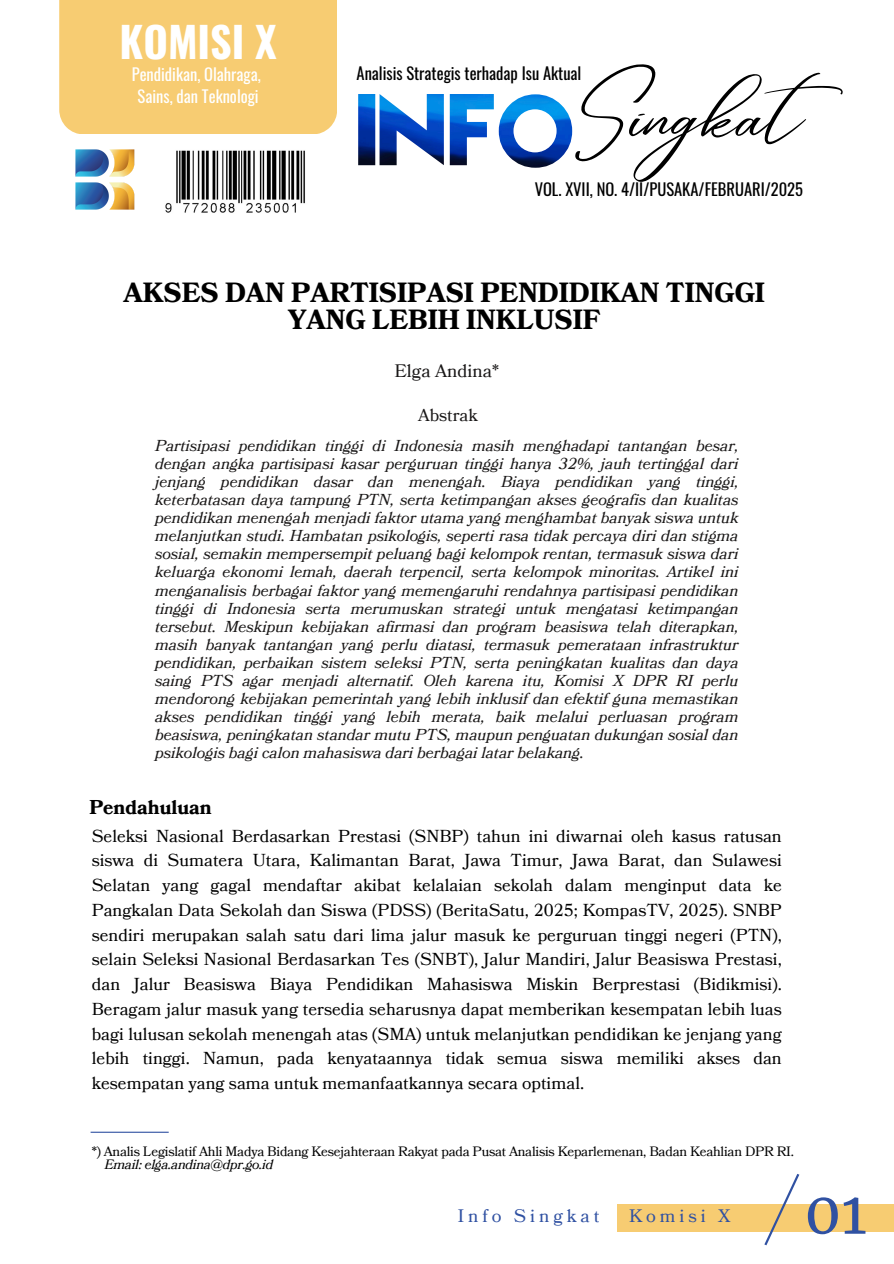
<style>
.page{position:relative;width:894px;height:1264px;background:#fff}
.page>*{position:absolute;margin:0;border:0;box-sizing:border-box;transform-origin:0 0}
.t1{font:100 92.7px "Vanyla 4 F Unicase";color:#3051a2}
.t2{font:77.55px "Andasia";color:#000}
.t3{font:57.6px "Merriweather";color:#3051a2}
.t4{font:700 42px "Oswald";color:#fff}
.t5{font:700 27px/27px "Bookmania";color:#000;text-align:center}
.t6{font:700 19.5px "Bookmania";color:#000}
.t7{font:18px "Bookmania";letter-spacing:.22em;color:#3051a2}
.t8{font:18px "Bookmania";color:#191717}
.t9{font:17.25px/24.8px "Bookmania";color:#000;text-align:justify}
.t10{font:17.25px "Bookmania";color:#191717}
.t11{font:16.5px "Oswald";color:#000}
.t12{font:16.5px "Oswald";color:#fff}
.t13{font:italic 15.75px/18px "Bookmania";color:#191717;text-align:justify}
.t14{font:13.5px "Bookmania";letter-spacing:-.02em;color:#000}
.t15{font:italic 13.5px "Bookmania";letter-spacing:-.02em;color:#000}
</style>
<div class="page">
<div style="left:616px;top:1203px;width:277px;height:27px;background:#f7cc72"></div>
<hr style="left:91px;top:1131px;width:78px;height:1px;background:#3051a2">
<div style="left:59px;top:0;width:278px;height:134px;background:#f7cc72"></div>
<img style="left:165px;top:150px;width:140px;height:63px">
<img style="left:75px;top:149px;width:60px;height:61px">
<img style="left:358px;top:94px;width:214px;height:74px">
<div style="left:513px;top:109px;width:43px;height:43px;background:#fff;border-radius:50%"></div>
<p class="t4" style="left:119px;top:9px;width:159px">KOMISI X</p>
<p class="t12" style="left:132px;top:61px;width:131px">Pendidikan, Olahraga,</p>
<p class="t12" style="left:138px;top:83px;width:122px">Sains, dan Teknologi</p>
<h2 class="t2" style="left:572px;top:56px;width:278px">Singkat</h2>
<p class="t11" style="left:356px;top:61px;width:226px">Analisis Strategis terhadap Isu Aktual</p>
<p class="t11" style="left:534px;top:176px;width:270px">VOL. XVII, NO. 4/II/PUSAKA/FEBRUARI/2025</p>
<p class="t5" style="left:124px;top:280px;width:642px">AKSES DAN PARTISIPASI PENDIDIKAN TINGGI<br>YANG LEBIH INKLUSIF</p>
<p class="t8" style="left:394px;top:359px;width:106px">Elga Andina*</p>
<p class="t10" style="left:418px;top:403px;width:61px">Abstrak</p>
<h2 class="t13" style="left:155px;top:437px;width:584px">Partisipasi pendidikan tinggi di Indonesia masih menghadapi tantangan besar, dengan angka partisipasi kasar perguruan tinggi hanya 32%, jauh tertinggal dari jenjang pendidikan dasar dan menengah. Biaya pendidikan yang tinggi, keterbatasan daya tampung PTN, serta ketimpangan akses geografis dan kualitas pendidikan menengah menjadi faktor utama yang menghambat banyak siswa untuk melanjutkan studi. Hambatan psikologis, seperti rasa tidak percaya diri dan stigma sosial, semakin mempersempit peluang bagi kelompok rentan, termasuk siswa dari keluarga ekonomi lemah, daerah terpencil, serta kelompok minoritas. Artikel ini menganalisis berbagai faktor yang memengaruhi rendahnya partisipasi pendidikan tinggi di Indonesia serta merumuskan strategi untuk mengatasi ketimpangan tersebut. Meskipun kebijakan afirmasi dan program beasiswa telah diterapkan, masih banyak tantangan yang perlu diatasi, termasuk pemerataan infrastruktur pendidikan, perbaikan sistem seleksi PTN, serta peningkatan kualitas dan daya saing PTS agar menjadi alternatif. Oleh karena itu, Komisi X DPR RI perlu mendorong kebijakan pemerintah yang lebih inklusif dan efektif guna memastikan akses pendidikan tinggi yang lebih merata, baik melalui perluasan program beasiswa, peningkatan standar mutu PTS, maupun penguatan dukungan sosial dan psikologis bagi calon mahasiswa dari berbagai latar belakang.</h2>
<h6 class="t6" style="left:89px;top:794px;width:124px">Pendahuluan</h6>
<h3 class="t9" style="left:92px;top:824px;width:691px">Seleksi Nasional Berdasarkan Prestasi (SNBP) tahun ini diwarnai oleh kasus ratusan siswa di Sumatera Utara, Kalimantan Barat, Jawa Timur, Jawa Barat, dan Sulawesi Selatan yang gagal mendaftar akibat kelalaian sekolah dalam menginput data ke Pangkalan Data Sekolah dan Siswa (PDSS) (BeritaSatu, 2025; KompasTV, 2025). SNBP sendiri merupakan salah satu dari lima jalur masuk ke perguruan tinggi negeri (PTN), selain Seleksi Nasional Berdasarkan Tes (SNBT), Jalur Mandiri, Jalur Beasiswa Prestasi, dan Jalur Beasiswa Biaya Pendidikan Mahasiswa Miskin Berprestasi (Bidikmisi).<br>Beragam jalur masuk yang tersedia seharusnya dapat memberikan kesempatan lebih luas bagi lulusan sekolah menengah atas (SMA) untuk melanjutkan pendidikan ke jenjang yang lebih tinggi. Namun, pada kenyataannya tidak semua siswa memiliki akses dan kesempatan yang sama untuk memanfaatkannya secara optimal.</h3>
<h5 class="t14" style="left:92px;top:1142px;width:703px">*) Analis Legislatif Ahli Madya Bidang Kesejahteraan Rakyat pada Pusat Analisis Keparlemenan, Badan Keahlian DPR RI.</h5>
<p class="t15" style="left:104px;top:1155px;width:170px">Email: elga.andina@dpr.go.id</p>
<p class="t7" style="left:457px;top:1203px;width:143px">Info Singkat</p>
<p class="t7" style="left:628px;top:1203px;width:103px">Komisi X</p>
<h4 class="t1" style="left:764px;top:1166px;width:36px">/</h4>
<p class="t3" style="left:804px;top:1176px;width:64px">01</p>
</div>
